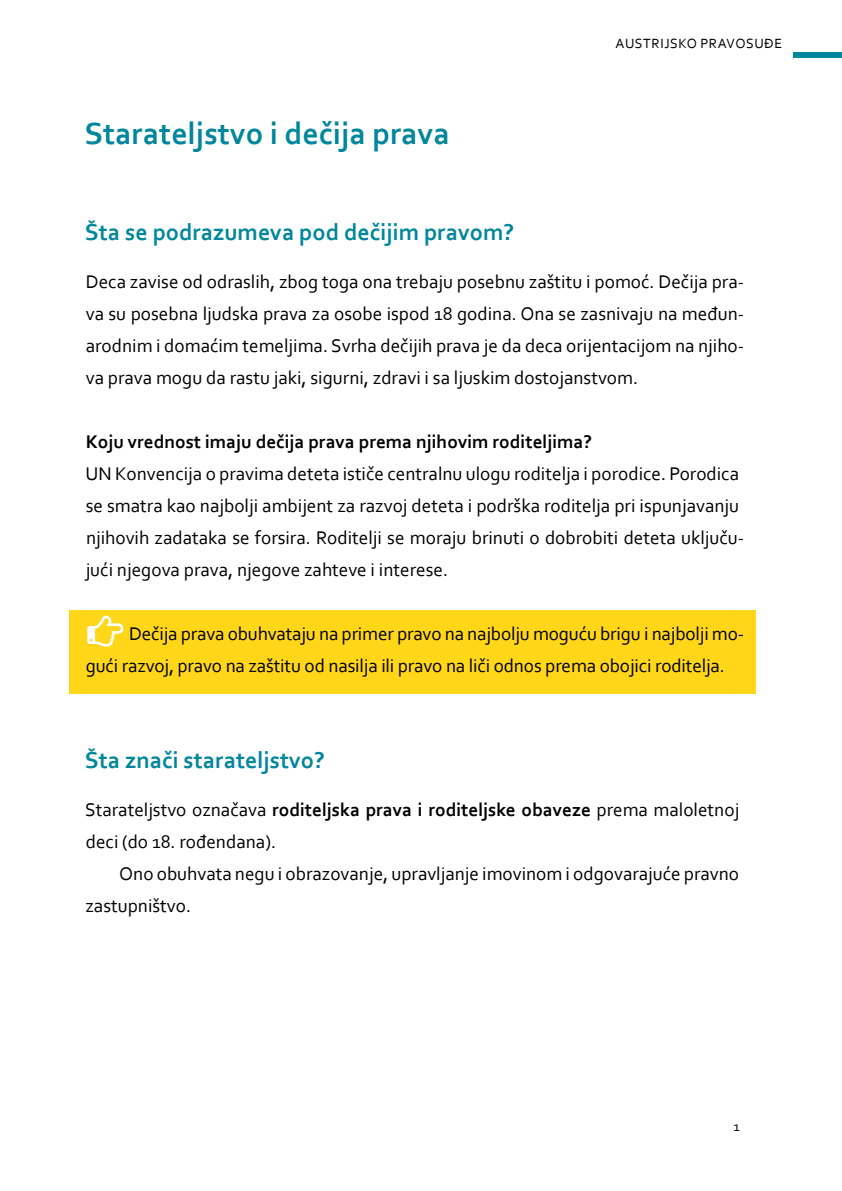
<style>
.page{position:relative;width:842px;height:1191px;background:#fff}
.page>*{position:absolute;margin:0;border:0;box-sizing:border-box;transform-origin:0 0}
.t1{font:700 32px "Corbel";color:#00869d}
.t2{font:700 24px "Corbel";color:#00869d}
.t3{font:19.2px/32px "Corbel";color:#000}
.t4{font:700 19.2px "Corbel";color:#000}
.t5{font:14px "Corbel";letter-spacing:.04em;color:#000}
.s1{font-weight:700}
</style>
<div class="page">
<div style="left:794px;top:52px;width:48px;height:6px;background:#00869d"></div>
<div style="left:69px;top:610px;width:687px;height:83px;background:#ffd618"></div>
<h1 class="t1" style="left:85px;top:114px;width:367px">Starateljstvo i dečija prava</h1>
<p class="t5" style="left:616px;top:35px;width:168px">AUSTRIJSKO PRAVOSUĐE</p>
<p class="t2" style="left:85px;top:217px;width:431px">Šta se podrazumeva pod dečijim pravom?</p>
<p class="t3" style="left:86px;top:265px;width:660px;text-align:justify">Deca zavise od odraslih, zbog toga ona trebaju posebnu zaštitu i pomoć. Dečija pra&shy;va su posebna ljudska prava za osobe ispod 18 godina. Ona se zasnivaju na međun&shy;arodnim i domaćim temeljima. Svrha dečijih prava je da deca orijentacijom na njiho&shy;va prava mogu da rastu jaki, sigurni, zdravi i sa ljuskim dostojanstvom.</p>
<p class="t4" style="left:86px;top:430px;width:508px">Koju vrednost imaju dečija prava prema njihovim roditeljima?</p>
<p class="t3" style="left:86px;top:457px;width:660px">UN Konvencija o pravima deteta ističe centralnu ulogu roditelja i porodice. Porodica se smatra kao najbolji ambijent za razvoj deteta i podrška roditelja pri ispunjavanju njihovih zadataka se forsira. Roditelji se moraju brinuti o dobrobiti deteta uključu&shy;jući njegova prava, njegove zahteve i interese.</p>
<p class="t3" style="left:86px;top:617px;width:660px;text-indent:43px">Dečija prava obuhvataju na primer pravo na najbolju moguću brigu i najbolji mo&shy;gući razvoj, pravo na zaštitu od nasilja ili pravo na liči odnos prema obojici roditelja.</p>
<p class="t2" style="left:85px;top:745px;width:241px">Šta znači starateljstvo?</p>
<p class="t3" style="left:85px;top:793px;width:656px">Starateljstvo označava <span class="s1">roditeljska prava i roditeljske obaveze</span> prema maloletnoj deci (do 18. rođendana).</p>
<p class="t3" style="left:85px;top:857px;width:655px;text-indent:34px">Ono obuhvata negu i obrazovanje, upravljanje imovinom i odgovarajuće pravno zastupništvo.</p>
<p class="t5" style="left:734px;top:1117px;width:8px">1</p>
</div>
